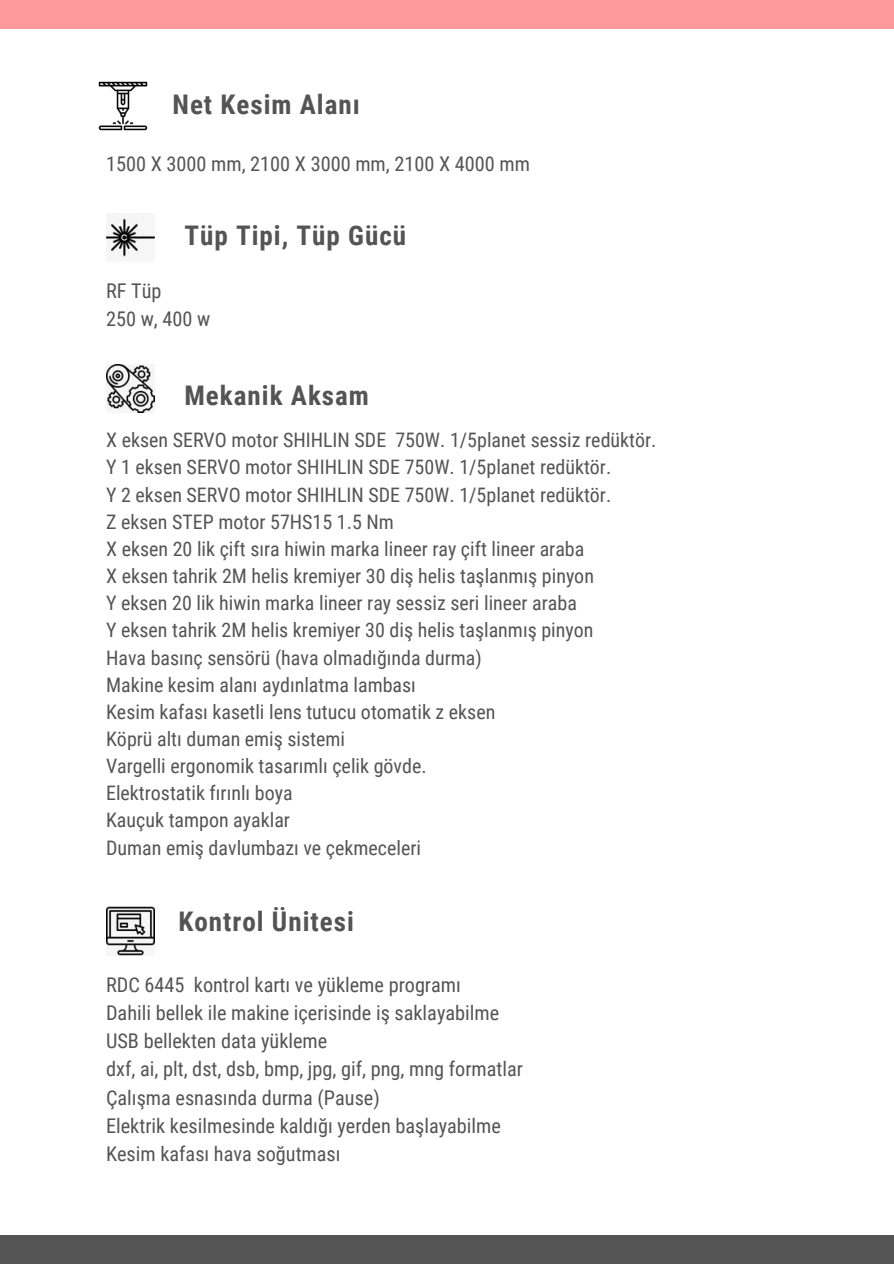
<style>
.page{position:relative;width:894px;height:1264px;background:#fff}
.page>*{position:absolute;margin:0;border:0;box-sizing:border-box;transform-origin:0 0}
.t1{font:700 27px "Roboto Condensed";letter-spacing:.04em;color:#545454}
.t2{font:20.25px "Roboto Condensed";color:#545454}
.t3{font:19.95px "Roboto Condensed";color:#545454}
</style>
<div class="page">
<div style="left:0;top:0;width:893px;height:28px;background:#ff9898"></div>
<img style="left:99px;top:82px;width:48px;height:48px">
<img style="left:106px;top:214px;width:48px;height:44px">
<img style="left:106px;top:364px;width:48px;height:48px">
<img style="left:106px;top:906px;width:48px;height:49px">
<div style="left:0;top:1235px;width:893px;height:28px;background:#545454"></div>
<p class="t1" style="left:172px;top:89px;width:189px">Net Kesim Alanı</p>
<p class="t2" style="left:106px;top:153px;width:425px">1500 X 3000 mm, 2100 X 3000 mm, 2100 X 4000 mm</p>
<p class="t1" style="left:184px;top:220px;width:223px">Tüp Tipi, Tüp Gücü</p>
<p class="t2" style="left:106px;top:279px;width:57px">RF Tüp</p>
<p class="t2" style="left:106px;top:307px;width:106px">250 w, 400 w</p>
<p class="t1" style="left:184px;top:379px;width:186px">Mekanik Aksam</p>
<p class="t3" style="left:106px;top:429px;width:551px">X eksen SERVO motor SHIHLIN SDE 750W. 1/5planet sessiz redüktör.</p>
<p class="t3" style="left:106px;top:456px;width:506px">Y 1 eksen SERVO motor SHIHLIN SDE 750W. 1/5planet redüktör.</p>
<p class="t3" style="left:106px;top:483px;width:506px">Y 2 eksen SERVO motor SHIHLIN SDE 750W. 1/5planet redüktör.</p>
<p class="t3" style="left:106px;top:510px;width:289px">Z eksen STEP motor 57HS15 1.5 Nm</p>
<p class="t3" style="left:106px;top:537px;width:479px">X eksen 20 lik çift sıra hiwin marka lineer ray çift lineer araba</p>
<p class="t3" style="left:106px;top:564px;width:489px">X eksen tahrik 2M helis kremiyer 30 diş helis taşlanmış pinyon</p>
<p class="t3" style="left:106px;top:591px;width:472px">Y eksen 20 lik hiwin marka lineer ray sessiz seri lineer araba</p>
<p class="t3" style="left:106px;top:619px;width:488px">Y eksen tahrik 2M helis kremiyer 30 diş helis taşlanmış pinyon</p>
<p class="t3" style="left:106px;top:646px;width:377px">Hava basınç sensörü (hava olmadığında durma)</p>
<p class="t3" style="left:106px;top:673px;width:311px">Makine kesim alanı aydınlatma lambası</p>
<p class="t3" style="left:106px;top:700px;width:390px">Kesim kafası kasetli lens tutucu otomatik z eksen</p>
<p class="t3" style="left:106px;top:727px;width:240px">Köprü altı duman emiş sistemi</p>
<p class="t3" style="left:106px;top:754px;width:322px">Vargelli ergonomik tasarımlı çelik gövde.</p>
<p class="t3" style="left:106px;top:781px;width:188px">Elektrostatik fırınlı boya</p>
<p class="t3" style="left:106px;top:809px;width:185px">Kauçuk tampon ayaklar</p>
<p class="t3" style="left:106px;top:836px;width:316px">Duman emiş davlumbazı ve çekmeceleri</p>
<p class="t1" style="left:178px;top:906px;width:177px">Kontrol Ünitesi</p>
<p class="t2" style="left:106px;top:973px;width:356px">RDC 6445 kontrol kartı ve yükleme programı</p>
<p class="t2" style="left:106px;top:1001px;width:394px">Dahili bellek ile makine içerisinde iş saklayabilme</p>
<p class="t2" style="left:106px;top:1029px;width:223px">USB bellekten data yükleme</p>
<p class="t2" style="left:106px;top:1057px;width:418px">dxf, ai, plt, dst, dsb, bmp, jpg, gif, png, mng formatlar</p>
<p class="t2" style="left:106px;top:1085px;width:275px">Çalışma esnasında durma (Pause)</p>
<p class="t2" style="left:106px;top:1113px;width:396px">Elektrik kesilmesinde kaldığı yerden başlayabilme</p>
<p class="t2" style="left:106px;top:1142px;width:236px">Kesim kafası hava soğutması</p>
</div>
